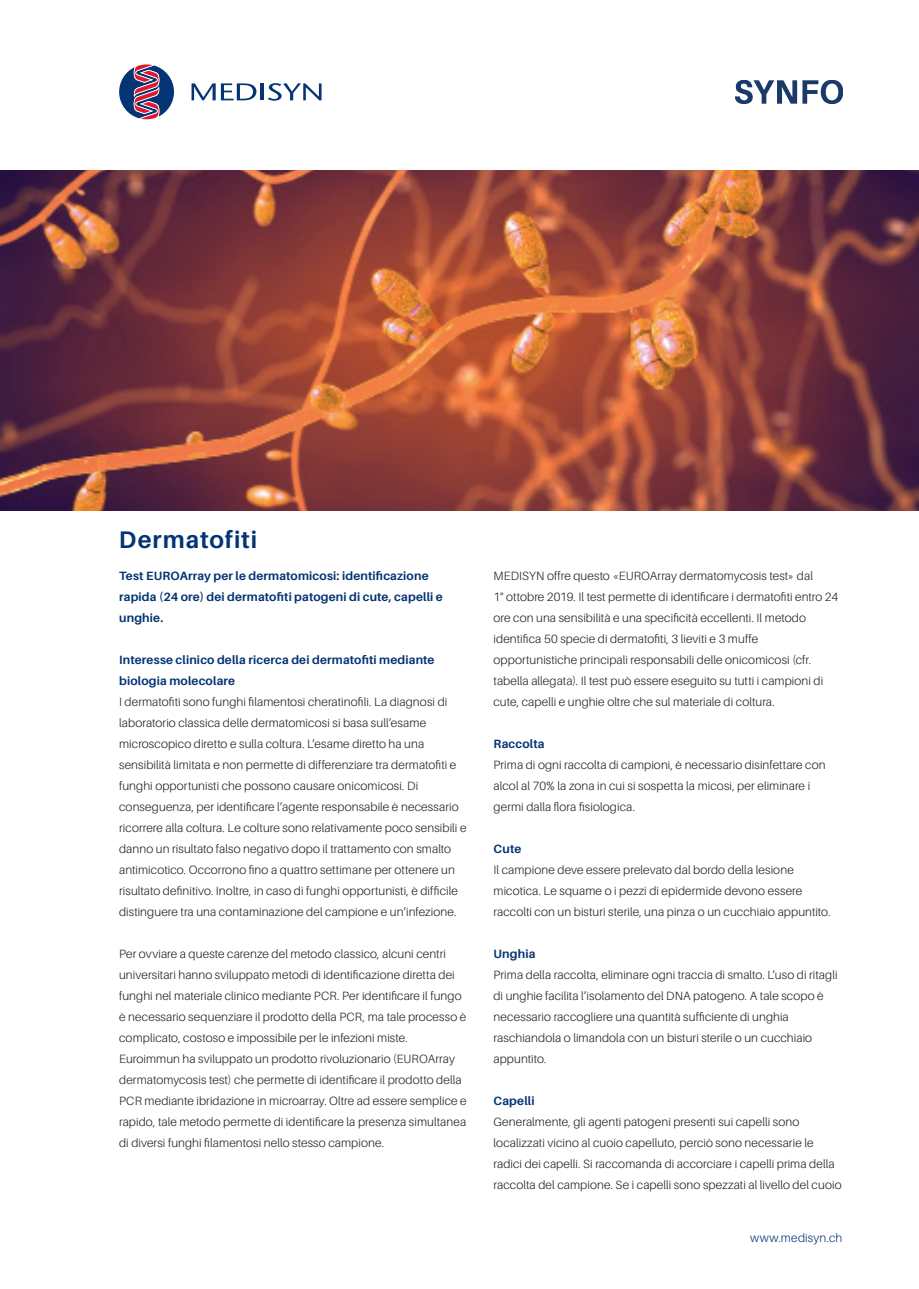
<style>
.page{position:relative;width:919px;height:1289px;background:#fff}
.page>*{position:absolute;margin:0;border:0;box-sizing:border-box;transform-origin:0 0}
.t1{font:700 24px "Aileron";letter-spacing:.04em;color:#053474}
.t2{font:300 12px/21px "Aileron";letter-spacing:.01em;color:#231f20}
.t3{font:700 12px/21px "Aileron";letter-spacing:.015em;color:#053474}
.t4{font:300 12px "Aileron";letter-spacing:.015em;color:#053474}
</style>
<div class="page">
<img style="left:735px;top:80px;width:107px;height:23px">
<svg style="left:191px;top:83px;width:65px;height:17px"></svg>
<hr style="left:260px;top:83px;width:3px;height:17px;background:#053474">
<svg style="left:268px;top:83px;width:53px;height:18px"></svg>
<svg style="left:119px;top:64px;width:55px;height:55px"></svg>
<img style="left:0;top:170px;width:918px;height:340px">
<h1 class="t1" style="left:119px;top:526px;width:140px">Dermatofiti</h1>
<p class="t3" style="left:119px;top:565px;width:325px">Test EUROArray per le dermatomicosi: identificazione rapida (24 ore) dei dermatofiti patogeni di cute, capelli e unghie.</p>
<p class="t3" style="left:119px;top:649px;width:317px">Interesse clinico della ricerca dei dermatofiti mediante biologia molecolare</p>
<p class="t2" style="left:119px;top:691px;width:349px">I dermatofiti sono funghi filamentosi cheratinofili. La diagnosi di laboratorio classica delle dermatomicosi si basa sull’esame microscopico diretto e sulla coltura. L’esame diretto ha una sensibilità limitata e non permette di differenziare tra dermatofiti e funghi opportunisti che possono causare onicomicosi. Di conseguenza, per identificare l’agente responsabile è necessario ricorrere alla coltura. Le colture sono relativamente poco sensibili e danno un risultato falso negativo dopo il trattamento con smalto antimicotico. Occorrono fino a quattro settimane per ottenere un risultato definitivo. Inoltre, in caso di funghi opportunisti, è difficile distinguere tra una contaminazione del campione e un’infezione.</p>
<p class="t2" style="left:119px;top:943px;width:349px">Per ovviare a queste carenze del metodo classico, alcuni centri universitari hanno sviluppato metodi di identificazione diretta dei funghi nel materiale clinico mediante PCR. Per identificare il fungo è necessario sequenziare il prodotto della PCR, ma tale processo è complicato, costoso e impossibile per le infezioni miste.<br>Euroimmun ha sviluppato un prodotto rivoluzionario (EUROArray dermatomycosis test) che permette di identificare il prodotto della PCR mediante ibridazione in microarray. Oltre ad essere semplice e rapido, tale metodo permette di identificare la presenza simultanea di diversi funghi filamentosi nello stesso campione.</p>
<p class="t2" style="left:493px;top:565px;width:346px">MEDISYN offre questo «EUROArray dermatomycosis test» dal<br>1° ottobre 2019. Il test permette di identificare i dermatofiti entro 24 ore con una sensibilità e una specificità eccellenti. Il metodo identifica 50 specie di dermatofiti, 3 lieviti e 3 muffe opportunistiche principali responsabili delle onicomicosi (cfr. tabella allegata). Il test può essere eseguito su tutti i campioni di cute, capelli e unghie oltre che sul materiale di coltura.</p>
<p class="t3" style="left:493px;top:733px;width:53px">Raccolta</p>
<p class="t2" style="left:493px;top:754px;width:333px">Prima di ogni raccolta di campioni, è necessario disinfettare con alcol al 70% la zona in cui si sospetta la micosi, per eliminare i germi dalla flora fisiologica.</p>
<p class="t3" style="left:493px;top:838px;width:29px">Cute</p>
<p class="t2" style="left:493px;top:859px;width:338px">Il campione deve essere prelevato dal bordo della lesione micotica. Le squame o i pezzi di epidermide devono essere raccolti con un bisturi sterile, una pinza o un cucchiaio appuntito.</p>
<p class="t3" style="left:493px;top:943px;width:43px">Unghia</p>
<p class="t2" style="left:493px;top:964px;width:345px">Prima della raccolta, eliminare ogni traccia di smalto. L’uso di ritagli di unghie facilita l’isolamento del DNA patogeno. A tale scopo è necessario raccogliere una quantità sufficiente di unghia raschiandola o limandola con un bisturi sterile o un cucchiaio appuntito.</p>
<p class="t3" style="left:493px;top:1090px;width:43px">Capelli</p>
<p class="t2" style="left:493px;top:1111px;width:349px">Generalmente, gli agenti patogeni presenti sui capelli sono localizzati vicino al cuoio capelluto, perciò sono necessarie le radici dei capelli. Si raccomanda di accorciare i capelli prima della raccolta del campione. Se i capelli sono spezzati al livello del cuoio</p>
<p class="t4" style="left:750px;top:1230px;width:94px">www.medisyn.ch</p>
</div>
